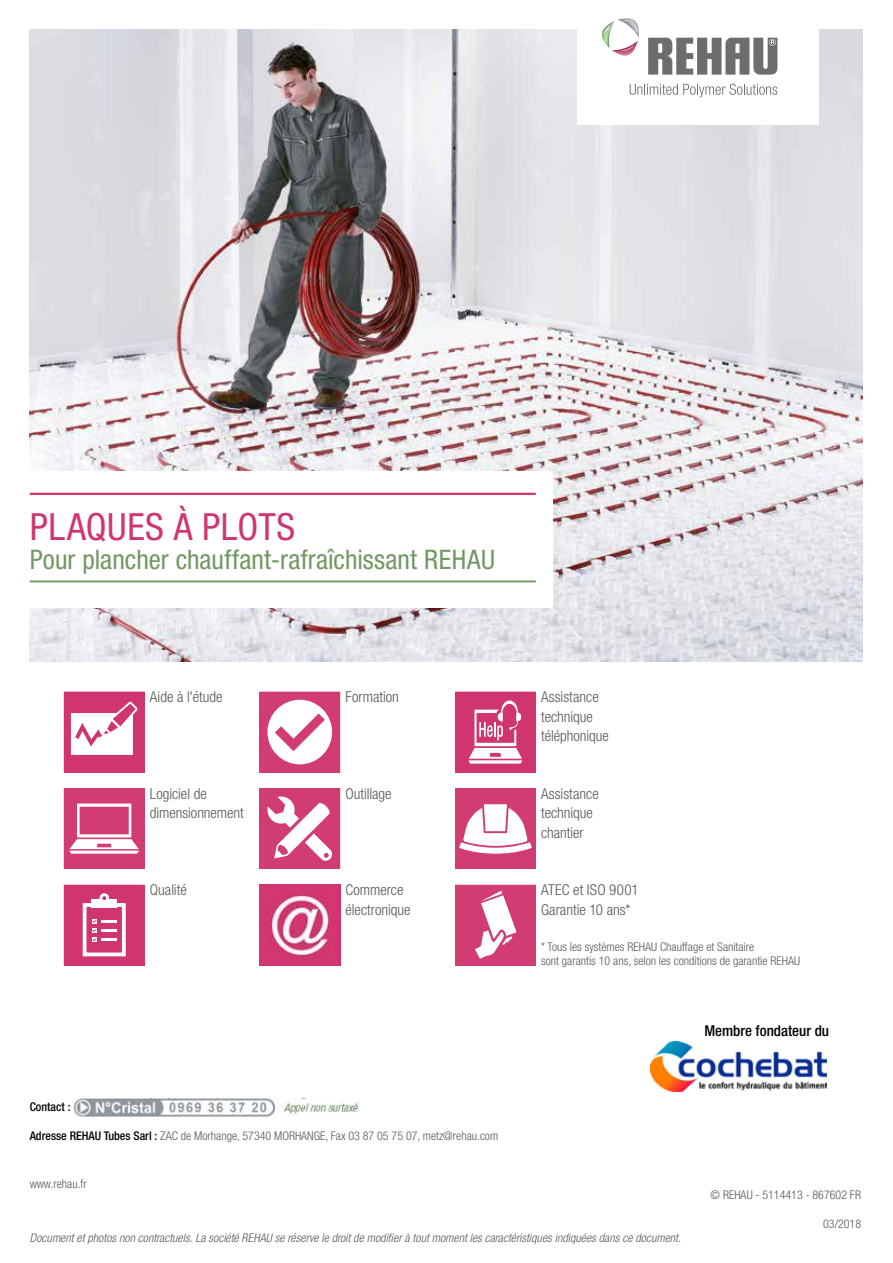
<style>
.page{position:relative;width:893px;height:1263px;background:#fff}
.page>*{position:absolute;margin:0;border:0;box-sizing:border-box;transform-origin:0 0}
.t1{font:condensed 37.5px "Helvetica Neue LT Pro";letter-spacing:.015em;color:#d1356f}
.t2{font:condensed 27px "Helvetica Neue LT Std";letter-spacing:.005em;color:#709862}
.t3{font:300 condensed 15px/19.5px "Helvetica Neue LT Pro";color:#575756}
.t4{font:500 condensed 15px "Helvetica Neue LT Std";color:#000}
.t5{font:300 condensed 12px/14.4px "Helvetica Neue LT Pro";color:#575756}
.t6{font:italic 300 condensed 12px "Helvetica Neue LT Pro";letter-spacing:.005em;color:#575756}
.t7{font:300 condensed 12px "Helvetica Neue LT Std";color:#575756}
.t8{font:500 condensed 12px "Helvetica Neue LT Pro";color:#000}
.s1{font-weight:500;color:#000}
</style>
<div class="page">
<img style="left:73px;top:1099px;width:286px;height:18px">
<img style="left:30px;top:30px;width:833px;height:631px">
<img style="left:651px;top:1042px;width:175px;height:50px">
<img style="left:259px;top:885px;width:81px;height:80px">
<svg style="left:455px;top:788px;width:81px;height:81px"></svg>
<svg style="left:455px;top:692px;width:81px;height:80px;background:#d95c8b"></svg>
<svg style="left:64px;top:788px;width:81px;height:81px;background:#d9618d"></svg>
<svg style="left:259px;top:788px;width:81px;height:81px"></svg>
<svg style="left:64px;top:885px;width:81px;height:80px;background:#d85586"></svg>
<svg style="left:455px;top:885px;width:81px;height:80px"></svg>
<svg style="left:259px;top:692px;width:81px;height:80px"></svg>
<svg style="left:64px;top:692px;width:81px;height:80px"></svg>
<div style="left:0;top:471px;width:553px;height:137px;background:#fff"></div>
<hr style="left:30px;top:493px;width:506px;height:2px;background:#d1356f">
<hr style="left:30px;top:580px;width:506px;height:2px;background:#709862">
<div style="left:578px;top:0;width:240px;height:125px;background:#fff"></div>
<svg style="left:630px;top:84px;width:147px;height:13px"></svg>
<svg style="left:648px;top:38px;width:129px;height:37px"></svg>
<svg style="left:602px;top:18px;width:37px;height:38px"></svg>
<h1 class="t1" style="left:30px;top:505px;width:267px">PLAQUES À PLOTS</h1>
<h2 class="t2" style="left:30px;top:544px;width:467px">Pour plancher chauffant-rafraîchissant REHAU</h2>
<p class="t3" style="left:150px;top:687px;width:74px">Aide à l'étude</p>
<p class="t3" style="left:345px;top:687px;width:55px">Formation</p>
<p class="t3" style="left:541px;top:687px;width:69px">Assistance technique téléphonique</p>
<p class="t3" style="left:150px;top:784px;width:96px">Logiciel de dimensionnement</p>
<p class="t3" style="left:345px;top:784px;width:48px">Outillage</p>
<p class="t3" style="left:541px;top:784px;width:59px">Assistance technique chantier</p>
<p class="t3" style="left:150px;top:880px;width:38px">Qualité</p>
<p class="t3" style="left:345px;top:880px;width:67px">Commerce électronique</p>
<p class="t3" style="left:541px;top:880px;width:99px">ATEC et ISO 9001<br>Garantie 10 ans*</p>
<p class="t5" style="left:541px;top:939px;width:260px">* Tous les systèmes REHAU Chauffage et Sanitaire<br>sont garantis 10 ans, selon les conditions de garantie REHAU</p>
<p class="t4" style="left:704px;top:1022px;width:126px">Membre fondateur du</p>
<p class="t8" style="left:30px;top:1099px;width:42px">Contact :</p>
<p class="t5" style="left:30px;top:1128px;width:470px"><span class="s1">Adresse REHAU Tubes Sarl :</span> ZAC de Morhange, 57340 MORHANGE, Fax 03 87 05 75 07, metz@rehau.com</p>
<p class="t5" style="left:30px;top:1176px;width:59px">www.rehau.fr</p>
<p class="t6" style="left:30px;top:1230px;width:653px">Document et photos non contractuels. La société REHAU se réserve le droit de modifier à tout moment les caractéristiques indiquées dans ce document.</p>
<p class="t7" style="left:711px;top:1188px;width:152px">© REHAU - 5114413 - 867602 FR</p>
<p class="t7" style="left:823px;top:1217px;width:39px">03/2018</p>
</div>
